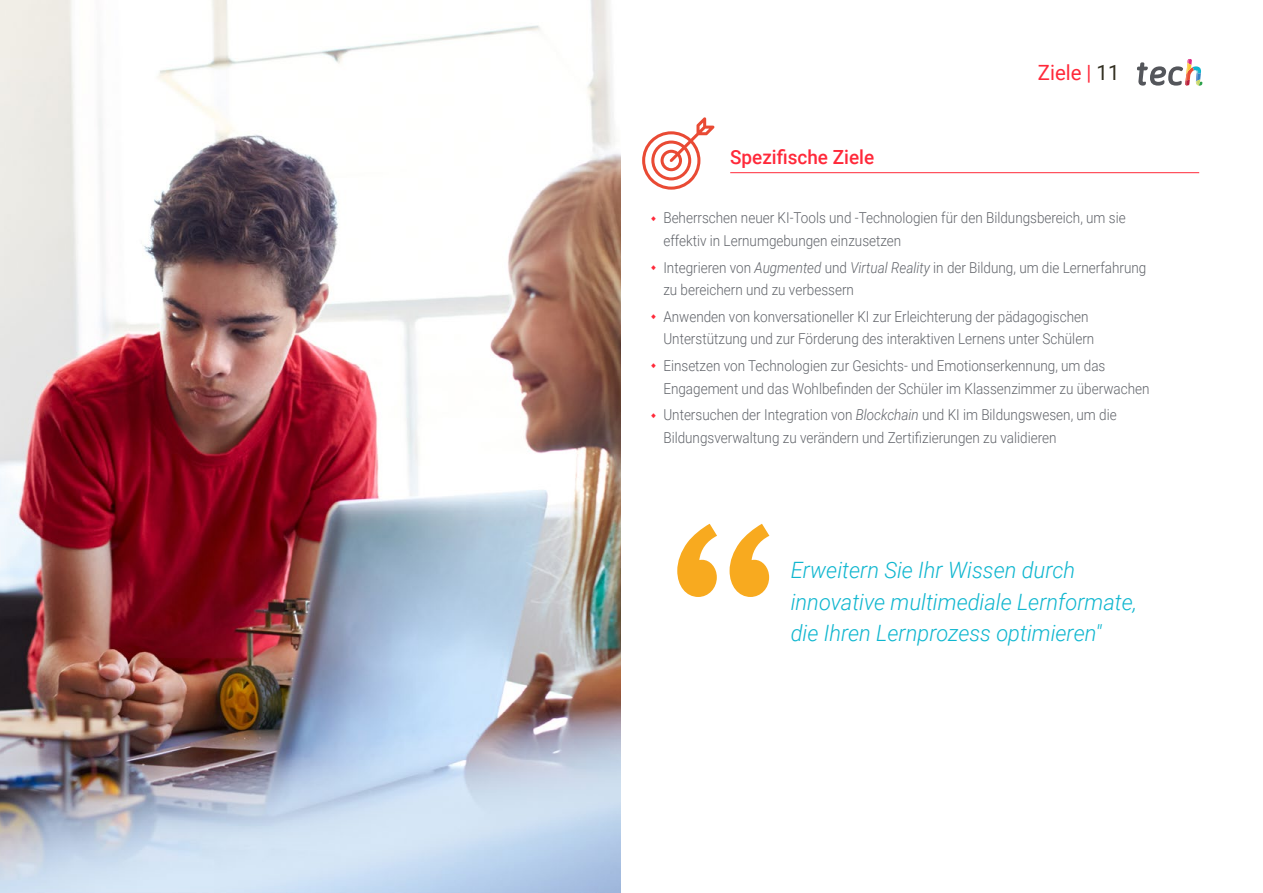
<style>
.page{position:relative;width:1263px;height:893px;background:#fff}
.page>*{position:absolute;margin:0;border:0;box-sizing:border-box;transform-origin:0 0}
.t1{font:italic 300 22.5px/31.5px "Roboto";color:#0fb6cf}
.t2{font:21px "Roboto";color:#ff293a}
.t3{font:500 19.5px "Roboto";color:#ff293a}
.t4{font:300 15px/22.5px "Roboto";color:#61646a;scale:.9 1}
.s1{color:#312e20}
.s2{font-style:italic}
</style>
<div class="page">
<hr style="left:730px;top:172px;width:469px;height:1px;background:#ff293a">
<svg style="left:642px;top:117px;width:72px;height:73px"></svg>
<img style="left:0;top:0;width:621px;height:893px">
<svg style="left:677px;top:524px;width:92px;height:73px"></svg>
<svg style="left:1137px;top:59px;width:65px;height:27px"></svg>
<h3 class="t3" style="left:730px;top:144px;width:145px">Spezifische Ziele</h3>
<h2 class="t2" style="left:1038px;top:57px;width:83px">Ziele | <span class="s1">11</span></h2>
<p class="t4" style="left:663px;top:206px;width:515px">Beherrschen neuer KI-Tools und -Technologien für den Bildungsbereich, um sie effektiv in Lernumgebungen einzusetzen</p>
<p class="t4" style="left:663px;top:255px;width:538px">Integrieren von <span class="s2">Augmented</span> und <span class="s2">Virtual Reality</span> in der Bildung, um die Lernerfahrung zu bereichern und zu verbessern</p>
<p class="t4" style="left:663px;top:305px;width:480px">Anwenden von konversationeller KI zur Erleichterung der pädagogischen<br>Unterstützung und zur Förderung des interaktiven Lernens unter Schülern</p>
<p class="t4" style="left:663px;top:354px;width:542px">Einsetzen von Technologien zur Gesichts- und Emotionserkennung, um das<br>Engagement und das Wohlbefinden der Schüler im Klassenzimmer zu überwachen</p>
<p class="t4" style="left:663px;top:403px;width:505px">Untersuchen der Integration von <span class="s2">Blockchain</span> und KI im Bildungswesen, um die<br>Bildungsverwaltung zu verändern und Zertifizierungen zu validieren</p>
<h1 class="t1" style="left:791px;top:554px;width:348px">Erweitern Sie Ihr Wissen durch innovative multimediale Lernformate, die Ihren Lernprozess optimieren"</h1>
</div>
